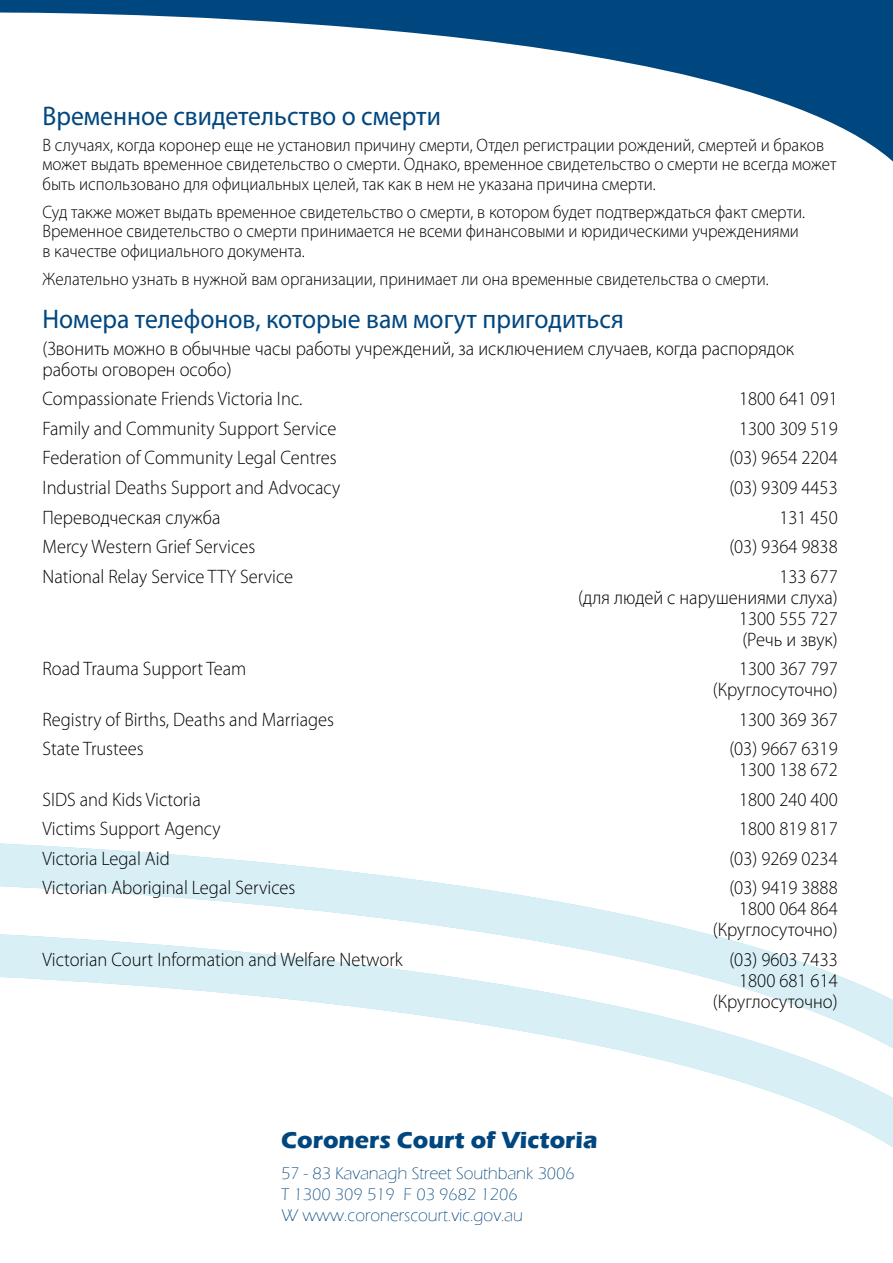
<style>
.page{position:relative;width:893px;height:1263px;background:#fff}
.page>*{position:absolute;margin:0;border:0;box-sizing:border-box;transform-origin:0 0}
.t1{font:27px "Myriad Pro";color:#00467f;scale:.95 1}
.t2{font:700 24px "Eras ITC";color:#00467f}
.t3{font:300 19.5px/21px "Myriad Pro";color:#000;text-align:right;scale:.95 1}
.t4{font:300 18px/19.5px "Myriad Pro";color:#000;scale:.95 1}
.t5{font:300 17.25px/20.7px "Eras ITC";color:#00467f}
</style>
<div class="page">
<svg style="left:0;top:843px;width:671px;height:82px"></svg>
<svg style="left:0;top:925px;width:893px;height:223px"></svg>
<svg style="left:0;top:0;width:893px;height:162px"></svg>
<h1 class="t1" style="left:43px;top:99px;width:421px">Временное свидетельство о смерти</h1>
<p class="t4" style="left:43px;top:135px;width:837px">В случаях, когда коронер еще не установил причину смерти, Отдел регистрации рождений, смертей и браков может выдать временное свидетельство о смерти. Однако, временное свидетельство о смерти не всегда может быть использовано для официальных целей, так как в нем не указана причина смерти.</p>
<p class="t4" style="left:43px;top:202px;width:804px">Суд также может выдать временное свидетельство о смерти, в котором будет подтверждаться факт смерти.<br>Временное свидетельство о смерти принимается не всеми финансовыми и юридическими учреждениями в качестве официального документа.</p>
<p class="t4" style="left:43px;top:269px;width:766px">Желательно узнать в нужной вам организации, принимает ли она временные свидетельства о смерти.</p>
<h1 class="t1" style="left:43px;top:302px;width:613px">Номера телефонов, которые вам могут пригодиться</h1>
<p class="t3" style="left:43px;top:338px;width:793px;text-align:left">(Звонить можно в обычные часы работы учреждений, за исключением случаев, когда распорядок работы оговорен особо)</p>
<p class="t3" style="left:43px;top:388px;width:275px">Compassionate Friends Victoria Inc.</p>
<p class="t3" style="left:739px;top:388px;width:105px">1800 641 091</p>
<p class="t3" style="left:43px;top:418px;width:311px">Family and Community Support Service</p>
<p class="t3" style="left:739px;top:418px;width:105px">1300 309 519</p>
<p class="t3" style="left:43px;top:447px;width:311px">Federation of Community Legal Centres</p>
<p class="t3" style="left:729px;top:447px;width:116px">(03) 9654 2204</p>
<p class="t3" style="left:43px;top:477px;width:315px">Industrial Deaths Support and Advocacy</p>
<p class="t3" style="left:729px;top:477px;width:116px">(03) 9309 4453</p>
<p class="t3" style="left:43px;top:506px;width:189px">Переводческая служба</p>
<p class="t3" style="left:779px;top:506px;width:63px">131 450</p>
<p class="t3" style="left:43px;top:536px;width:225px">Mercy Western Grief Services</p>
<p class="t3" style="left:729px;top:536px;width:116px">(03) 9364 9838</p>
<p class="t3" style="left:43px;top:565px;width:265px">National Relay Service TTY Service</p>
<p class="t3" style="left:578px;top:565px;width:275px">133 677<br>(для людей с нарушениями слуха)<br>1300 555 727<br>(Речь и звук)</p>
<p class="t3" style="left:43px;top:658px;width:216px">Road Trauma Support Team</p>
<p class="t3" style="left:713px;top:658px;width:133px">1300 367 797 (Круглосуточно)</p>
<p class="t3" style="left:43px;top:708px;width:309px">Registry of Births, Deaths and Marriages</p>
<p class="t3" style="left:739px;top:708px;width:105px">1300 369 367</p>
<p class="t3" style="left:43px;top:738px;width:108px">State Trustees</p>
<p class="t3" style="left:729px;top:738px;width:116px;text-align:center">(03) 9667 6319<br>1300 138 672</p>
<p class="t3" style="left:43px;top:788px;width:168px">SIDS and Kids Victoria</p>
<p class="t3" style="left:739px;top:788px;width:105px">1800 240 400</p>
<p class="t3" style="left:43px;top:818px;width:189px">Victims Support Agency</p>
<p class="t3" style="left:739px;top:818px;width:105px">1800 819 817</p>
<p class="t3" style="left:43px;top:847px;width:135px">Victoria Legal Aid</p>
<p class="t3" style="left:729px;top:847px;width:116px">(03) 9269 0234</p>
<p class="t3" style="left:43px;top:877px;width:268px">Victorian Aboriginal Legal Services</p>
<p class="t3" style="left:713px;top:877px;width:133px">(03) 9419 3888<br>1800 064 864 (Круглосуточно)</p>
<p class="t3" style="left:43px;top:948px;width:381px">Victorian Court Information and Welfare Network</p>
<p class="t3" style="left:713px;top:948px;width:133px">(03) 9603 7433<br>1800 681 614 (Круглосуточно)</p>
<p class="t2" style="left:281px;top:1126px;width:318px">Coroners Court of Victoria</p>
<p class="t5" style="left:281px;top:1163px;width:295px">57 - 83 Kavanagh Street Southbank 3006<br>T 1300 309 519 F 03 9682 1206<br>W www.coronerscourt.vic.gov.au</p>
</div>
